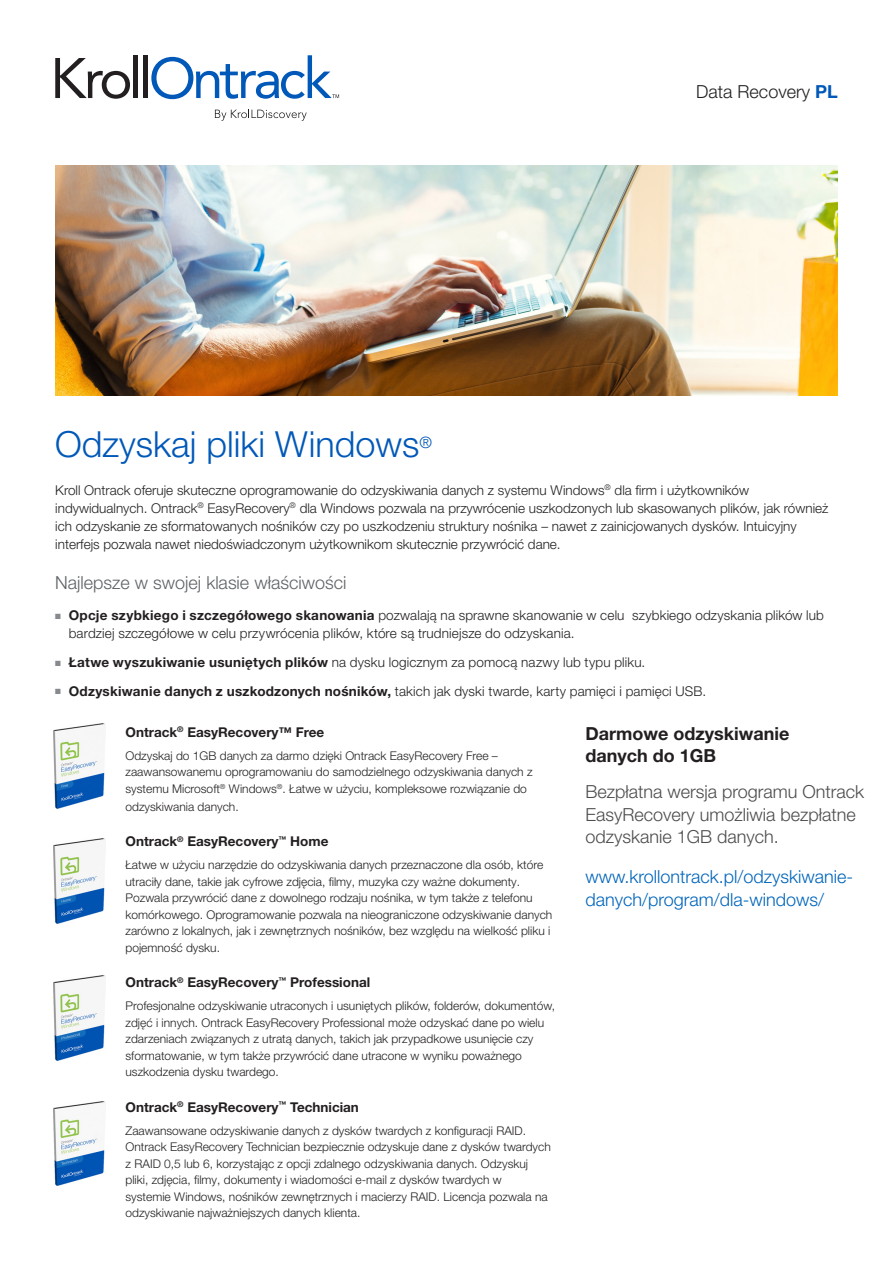
<style>
.page{position:relative;width:893px;height:1263px;background:#fff}
.page>*{position:absolute;margin:0;border:0;box-sizing:border-box;transform-origin:0 0}
.Headline{font:300 36px "Helvetica Neue LT Pro";color:#0058b8}
.Callout_body_text{font:300 18px/22.5px "Helvetica Neue LT Pro";color:#4b4c4d}
.Callout_body_text-2{font:300 18px/22.5px "Helvetica Neue LT Pro";color:#0065bb}
.Subhead_1{font:300 18px "Helvetica Neue LT Pro";color:#5e6367}
.CallOut_Subhead{font:700 18px/22.5px "Helvetica Neue LT Pro";color:#231f20}
.t1{font:300 18px "Helvetica Neue LT Pro";color:#231f20}
.Headline-2{font:300 15.75px "Helvetica Neue LT Pro";color:#0058b8}
.Body{font:300 13.5px/18px "Helvetica Neue LT Pro";color:#231f20}
.Subhead_2{font:700 13.5px "Helvetica Neue LT Pro";color:#231f20}
.Body-2{font:300 12px/16.5px "Helvetica Neue LT Pro";color:#231f20}
.s1{font-weight:700;color:#0058b8}
.s2{color:#868a8e}
.s3{font-weight:700}
</style>
<div class="page">
<svg style="left:55px;top:58px;width:75px;height:41px"></svg>
<hr style="left:134px;top:55px;width:4px;height:43px;background:#231f20">
<hr style="left:143px;top:55px;width:4px;height:43px;background:#231f20">
<svg style="left:151px;top:55px;width:188px;height:44px"></svg>
<svg style="left:215px;top:110px;width:92px;height:11px"></svg>
<img style="left:55px;top:166px;width:783px;height:229px">
<img style="left:54px;top:724px;width:51px;height:84px">
<img style="left:54px;top:838px;width:51px;height:85px">
<img style="left:54px;top:976px;width:51px;height:84px">
<img style="left:54px;top:1101px;width:51px;height:85px">
<h2 class="t1" style="left:696px;top:81px;width:143px">Data Recovery <span class="s1">PL</span></h2>
<p class="Headline" style="left:55px;top:422px;width:366px">Odzyskaj pliki Windows</p>
<p class="Headline-2" style="left:419px;top:432px;width:14px">®</p>
<p class="Body" style="left:55px;top:481px;width:775px">Kroll Ontrack oferuje skuteczne oprogramowanie do odzyskiwania danych z systemu Windows<sup>®</sup> dla firm i użytkowników indywidualnych. Ontrack<sup>®</sup> EasyRecovery<sup>®</sup> dla Windows pozwala na przywrócenie uszkodzonych lub skasowanych plików, jak również ich odzyskanie ze sformatowanych nośników czy po uszkodzeniu struktury nośnika – nawet z zainicjowanych dysków. Intuicyjny interfejs pozwala nawet niedoświadczonym użytkownikom skutecznie przywrócić dane.</p>
<p class="Subhead_1" style="left:55px;top:571px;width:293px">Najlepsze w swojej klasie właściwości</p>
<p class="Body" style="left:69px;top:606px;width:757px;text-indent:-14px"><span class="s2">■</span> <span class="s3">Opcje szybkiego i szczegółowego skanowania</span> pozwalają na sprawne skanowanie w celu szybkiego odzyskania plików lub bardziej szczegółowe w celu przywrócenia plików, które są trudniejsze do odzyskania.</p>
<p class="Body" style="left:55px;top:653px;width:591px"><span class="s2">■</span> <span class="s3">Łatwe wyszukiwanie usuniętych plików</span> na dysku logicznym za pomocą nazwy lub typu pliku.</p>
<p class="Body" style="left:55px;top:682px;width:652px"><span class="s2">■</span> <span class="s3">Odzyskiwanie danych z uszkodzonych nośników,</span> takich jak dyski twarde, karty pamięci i pamięci USB.</p>
<p class="Subhead_2" style="left:126px;top:723px;width:200px">Ontrack<sup>®</sup> EasyRecovery™ Free</p>
<p class="Body-2" style="left:126px;top:747px;width:409px">Odzyskaj do 1GB danych za darmo dzięki Ontrack EasyRecovery Free – zaawansowanemu oprogramowaniu do samodzielnego odzyskiwania danych z systemu Microsoft<sup>®</sup> Windows<sup>®</sup>. Łatwe w użyciu, kompleksowe rozwiązanie do</p>
<p class="Body-2" style="left:126px;top:798px;width:115px">odzyskiwania danych.</p>
<p class="Subhead_2" style="left:126px;top:833px;width:204px">Ontrack<sup>®</sup> EasyRecovery<sup>™</sup> Home</p>
<p class="Body-2" style="left:126px;top:856px;width:428px">Łatwe w użyciu narzędzie do odzyskiwania danych przeznaczone dla osób, które utraciły dane, takie jak cyfrowe zdjęcia, filmy, muzyka czy ważne dokumenty.<br>Pozwala przywrócić dane z dowolnego rodzaju nośnika, w tym także z telefonu komórkowego. Oprogramowanie pozwala na nieograniczone odzyskiwanie danych zarówno z lokalnych, jak i zewnętrznych nośników, bez względu na wielkość pliku i pojemność dysku.</p>
<p class="Subhead_2" style="left:126px;top:974px;width:246px">Ontrack<sup>®</sup> EasyRecovery<sup>™</sup> Professional</p>
<p class="Body-2" style="left:126px;top:997px;width:431px">Profesjonalne odzyskiwanie utraconych i usuniętych plików, folderów, dokumentów, zdjęć i innych. Ontrack EasyRecovery Professional może odzyskać dane po wielu zdarzeniach związanych z utratą danych, takich jak przypadkowe usunięcie czy sformatowanie, w tym także przywrócić dane utracone w wyniku poważnego uszkodzenia dysku twardego.</p>
<p class="Subhead_2" style="left:126px;top:1098px;width:235px">Ontrack<sup>®</sup> EasyRecovery<sup>™</sup> Technician</p>
<p class="Body-2" style="left:126px;top:1122px;width:427px">Zaawansowane odzyskiwanie danych z dysków twardych z konfiguracji RAID.<br>Ontrack EasyRecovery Technician bezpiecznie odzyskuje dane z dysków twardych z RAID 0,5 lub 6, korzystając z opcji zdalnego odzyskiwania danych. Odzyskuj pliki, zdjęcia, filmy, dokumenty i wiadomości e-mail z dysków twardych w<br>systemie Windows, nośników zewnętrznych i macierzy RAID. Licencja pozwala na odzyskiwanie najważniejszych danych klienta.</p>
<p class="CallOut_Subhead" style="left:585px;top:721px;width:205px">Darmowe odzyskiwanie danych do 1GB</p>
<p class="Callout_body_text" style="left:585px;top:780px;width:280px">Bezpłatna wersja programu Ontrack<br>EasyRecovery umożliwia bezpłatne odzyskanie 1GB danych.</p>
<p class="Callout_body_text-2" style="left:585px;top:865px;width:269px">www.krollontrack.pl/odzyskiwanie&shy;danych/program/dla-windows/</p>
</div>
